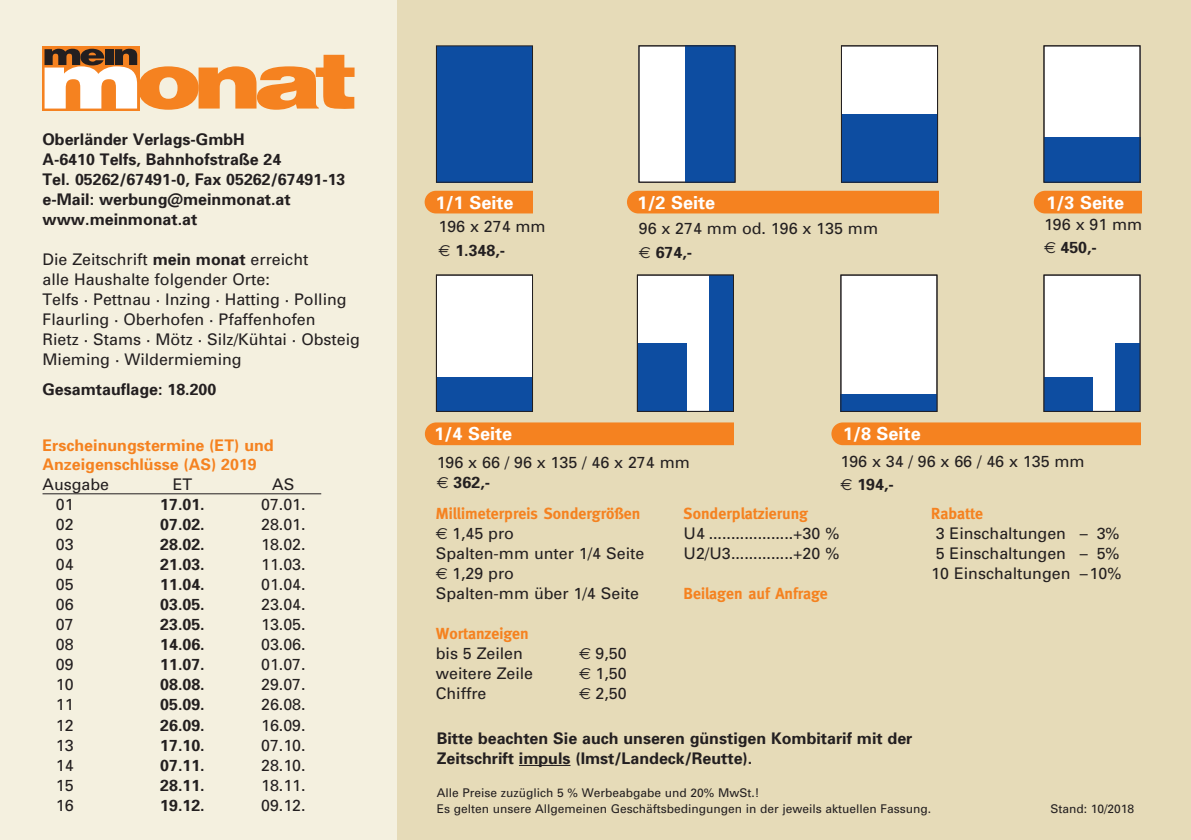
<style>
.page{position:relative;width:1191px;height:840px;background:#fff}
.page>*{position:absolute;margin:0;border:0;box-sizing:border-box;transform-origin:0 0}
.t1{font:700 18px "Univers";color:#fff}
.t2{font:16px/20px "Univers 55";color:#231f20}
.t3{font:700 16px/20px "Univers";color:#231f20}
.t4{font:700 16px "Meta";color:#f58220}
.t5{font:700 16px/19.2px "Univers";color:#f58220}
.t6{font:12px/16px "Univers 55";color:#231f20}
.s1{font-family:"Univers";font-weight:700}
.s2{font-family:"Euro Sans";font-weight:400}
.s3{font-family:"Euro Sans"}
</style>
<div class="page">
<div style="left:0;top:0;width:397px;height:839px;background:#f4f0df"></div>
<div style="left:397px;top:0;width:794px;height:839px;background:#e6dbb8"></div>
<div style="left:42px;top:47px;width:98px;height:64px;background:#f58220"></div>
<svg style="left:44px;top:49px;width:310px;height:61px"></svg>
<hr style="left:43px;top:493px;width:278px;height:1px;background:#231f20">
<div style="left:424px;top:191px;width:126px;height:22px;background:#f58220;border-radius:11px"></div>
<div style="left:841px;top:46px;width:96px;height:136px;background:#fff"></div>
<div style="left:841px;top:114px;width:97px;height:68px;background:#0d4da1"></div>
<div style="left:841px;top:45px;width:97px;height:137px;border:1px solid #231f20"></div>
<div style="left:436px;top:46px;width:96px;height:136px;background:#0d4da1"></div>
<div style="left:436px;top:45px;width:97px;height:137px;border:1px solid #231f20"></div>
<div style="left:639px;top:46px;width:96px;height:136px;background:#fff"></div>
<div style="left:841px;top:275px;width:96px;height:136px;background:#fff"></div>
<div style="left:1044px;top:275px;width:96px;height:136px;background:#fff"></div>
<div style="left:436px;top:275px;width:96px;height:136px;background:#fff"></div>
<div style="left:637px;top:275px;width:96px;height:136px;background:#fff"></div>
<div style="left:1044px;top:46px;width:96px;height:136px;background:#fff"></div>
<div style="left:1043px;top:137px;width:97px;height:45px;background:#0d4da1"></div>
<div style="left:1043px;top:45px;width:97px;height:137px;border:1px solid #231f20"></div>
<div style="left:685px;top:45px;width:50px;height:137px;background:#0d4da1"></div>
<div style="left:638px;top:45px;width:97px;height:137px;border:1px solid #231f20"></div>
<div style="left:637px;top:343px;width:49px;height:68px;background:#0d4da1"></div>
<div style="left:1115px;top:343px;width:25px;height:69px;background:#0d4da1"></div>
<div style="left:709px;top:275px;width:24px;height:135px;background:#0d4da1"></div>
<div style="left:637px;top:274px;width:97px;height:137px;border:1px solid #231f20"></div>
<div style="left:436px;top:377px;width:97px;height:34px;background:#0d4da1"></div>
<div style="left:436px;top:274px;width:97px;height:137px;border:1px solid #231f20"></div>
<div style="left:840px;top:394px;width:97px;height:17px;background:#0d4da1"></div>
<div style="left:840px;top:274px;width:97px;height:137px;border:1px solid #231f20"></div>
<div style="left:1044px;top:377px;width:48px;height:34px;background:#0d4da1"></div>
<div style="left:1043px;top:274px;width:97px;height:137px;border:1px solid #231f20"></div>
<div style="left:533px;top:187px;width:19px;height:31px;background:#e6dbb8"></div>
<div style="left:1033px;top:191px;width:124px;height:22px;background:#f58220;border-radius:11px"></div>
<div style="left:1142px;top:183px;width:21px;height:39px;background:#e6dbb8"></div>
<div style="left:627px;top:191px;width:323px;height:22px;background:#f58220;border-radius:11px"></div>
<div style="left:939px;top:187px;width:15px;height:31px;background:#e6dbb8"></div>
<div style="left:425px;top:422px;width:319px;height:23px;background:#f58220;border-radius:11px"></div>
<div style="left:734px;top:418px;width:19px;height:31px;background:#e6dbb8"></div>
<div style="left:831px;top:422px;width:326px;height:23px;background:#f58220;border-radius:11px"></div>
<div style="left:1140px;top:416px;width:26px;height:31px;background:#e6dbb8"></div>
<hr style="left:519px;top:764px;width:51px;height:1px;background:#231f20">
<p class="t3" style="left:43px;top:128px;width:304px">Oberländer Verlags-GmbH<br>A-6410 Telfs, Bahnhofstraße 24<br>Tel. 05262/67491-0, Fax 05262/67491-13 e-Mail: werbung@meinmonat.at www.meinmonat.at</p>
<p class="t2" style="left:43px;top:248px;width:319px">Die Zeitschrift <span class="s1">mein monat</span> erreicht<br>alle Haushalte folgender Orte:<br>Telfs · Pettnau · Inzing · Hatting · Polling Flaurling · Oberhofen · Pfaffenhofen<br>Rietz · Stams · Mötz · Silz/Kühtai · Obsteig Mieming · Wildermieming</p>
<p class="t3" style="left:43px;top:378px;width:175px">Gesamtauflage: 18.200</p>
<p class="t5" style="left:43px;top:434px;width:233px">Erscheinungstermine (ET) und<br>Anzeigenschlüsse (AS) 2019</p>
<p class="t2" style="left:43px;top:473px;width:68px">Ausgabe</p>
<p class="t2" style="left:173px;top:473px;width:21px">ET</p>
<p class="t2" style="left:272px;top:473px;width:24px">AS</p>
<p class="t2" style="left:56px;top:493px;width:19px">01</p>
<p class="t3" style="left:160px;top:493px;width:46px">17.01.</p>
<p class="t2" style="left:261px;top:493px;width:46px">07.01.</p>
<p class="t2" style="left:56px;top:513px;width:19px">02</p>
<p class="t3" style="left:160px;top:513px;width:46px">07.02.</p>
<p class="t2" style="left:261px;top:513px;width:46px">28.01.</p>
<p class="t2" style="left:56px;top:533px;width:19px">03</p>
<p class="t3" style="left:160px;top:533px;width:46px">28.02.</p>
<p class="t2" style="left:261px;top:533px;width:46px">18.02.</p>
<p class="t2" style="left:56px;top:553px;width:19px">04</p>
<p class="t3" style="left:160px;top:553px;width:46px">21.03.</p>
<p class="t2" style="left:261px;top:553px;width:46px">11.03.</p>
<p class="t2" style="left:56px;top:573px;width:19px">05</p>
<p class="t3" style="left:160px;top:573px;width:46px">11.04.</p>
<p class="t2" style="left:261px;top:573px;width:46px">01.04.</p>
<p class="t2" style="left:56px;top:593px;width:19px">06</p>
<p class="t3" style="left:160px;top:593px;width:46px">03.05.</p>
<p class="t2" style="left:261px;top:593px;width:46px">23.04.</p>
<p class="t2" style="left:56px;top:613px;width:19px">07</p>
<p class="t3" style="left:160px;top:613px;width:46px">23.05.</p>
<p class="t2" style="left:261px;top:613px;width:46px">13.05.</p>
<p class="t2" style="left:56px;top:633px;width:19px">08</p>
<p class="t3" style="left:160px;top:633px;width:46px">14.06.</p>
<p class="t2" style="left:261px;top:633px;width:46px">03.06.</p>
<p class="t2" style="left:56px;top:653px;width:19px">09</p>
<p class="t3" style="left:160px;top:653px;width:46px">11.07.</p>
<p class="t2" style="left:261px;top:653px;width:46px">01.07.</p>
<p class="t2" style="left:56px;top:673px;width:19px">10</p>
<p class="t3" style="left:160px;top:673px;width:46px">08.08.</p>
<p class="t2" style="left:261px;top:673px;width:46px">29.07.</p>
<p class="t2" style="left:56px;top:693px;width:19px">11</p>
<p class="t3" style="left:160px;top:693px;width:46px">05.09.</p>
<p class="t2" style="left:261px;top:693px;width:46px">26.08.</p>
<p class="t2" style="left:56px;top:713px;width:19px">12</p>
<p class="t3" style="left:160px;top:713px;width:46px">26.09.</p>
<p class="t2" style="left:261px;top:713px;width:46px">16.09.</p>
<p class="t2" style="left:56px;top:733px;width:19px">13</p>
<p class="t3" style="left:160px;top:733px;width:46px">17.10.</p>
<p class="t2" style="left:261px;top:733px;width:46px">07.10.</p>
<p class="t2" style="left:56px;top:753px;width:19px">14</p>
<p class="t3" style="left:160px;top:753px;width:46px">07.11.</p>
<p class="t2" style="left:261px;top:753px;width:46px">28.10.</p>
<p class="t2" style="left:56px;top:773px;width:19px">15</p>
<p class="t3" style="left:160px;top:773px;width:46px">28.11.</p>
<p class="t2" style="left:261px;top:773px;width:46px">18.11.</p>
<p class="t2" style="left:56px;top:793px;width:19px">16</p>
<p class="t3" style="left:160px;top:793px;width:46px">19.12.</p>
<p class="t2" style="left:261px;top:793px;width:46px">09.12.</p>
<p class="t1" style="left:436px;top:191px;width:79px">1/1 Seite</p>
<p class="t1" style="left:637px;top:191px;width:79px">1/2 Seite</p>
<p class="t1" style="left:1046px;top:191px;width:79px">1/3 Seite</p>
<p class="t2" style="left:438px;top:216px;width:109px">196 x 274 mm</p>
<p class="t3" style="left:438px;top:239px;width:68px"><span class="s2">E</span> 1.348,-</p>
<p class="t2" style="left:639px;top:218px;width:241px">96 x 274 mm od. 196 x 135 mm</p>
<p class="t3" style="left:639px;top:241px;width:55px"><span class="s2">E</span> 674,-</p>
<p class="t1" style="left:434px;top:421px;width:79px">1/4 Seite</p>
<p class="t1" style="left:843px;top:421px;width:79px">1/8 Seite</p>
<p class="t2" style="left:1044px;top:213px;width:100px">196 x 91 mm</p>
<p class="t3" style="left:1044px;top:236px;width:54px"><span class="s2">E</span> 450,-</p>
<p class="t2" style="left:437px;top:451px;width:255px">196x66/96x135/46x274mm</p>
<p class="t3" style="left:437px;top:471px;width:55px"><span class="s2">E</span> 362,-</p>
<p class="t2" style="left:840px;top:450px;width:246px">196x34/96x66/46x135mm</p>
<p class="t3" style="left:840px;top:473px;width:55px"><span class="s2">E</span> 194,-</p>
<p class="t4" style="left:436px;top:507px;width:206px">Millimeterpreis Sondergrößen</p>
<p class="t2" style="left:436px;top:522px;width:210px"><span class="s3">E</span> 1,45 pro<br>Spalten-mm unter 1/4 Seite<br><span class="s3">E</span> 1,29 pro<br>Spalten-mm über 1/4 Seite</p>
<p class="t4" style="left:436px;top:627px;width:94px">Wortanzeigen</p>
<p class="t2" style="left:436px;top:642px;width:89px">bis 5 Zeilen</p>
<p class="t2" style="left:579px;top:642px;width:49px"><span class="s3">E</span> 9,50</p>
<p class="t2" style="left:436px;top:662px;width:99px">weitere Zeile</p>
<p class="t2" style="left:579px;top:662px;width:49px"><span class="s3">E</span> 1,50</p>
<p class="t2" style="left:436px;top:682px;width:52px">Chiffre</p>
<p class="t2" style="left:579px;top:682px;width:49px"><span class="s3">E</span> 2,50</p>
<p class="t4" style="left:683px;top:507px;width:126px">Sonderplatzierung</p>
<p class="t2" style="left:683px;top:522px;width:157px">U4 ...................+30 %<br>U2/U3..............+20 %</p>
<p class="t4" style="left:683px;top:587px;width:146px">Beilagen auf Anfrage</p>
<p class="t4" style="left:931px;top:507px;width:53px">Rabatte</p>
<p class="t2" style="left:931px;top:522px;width:192px;text-align:justify">3 Einschaltungen – 3% 5 Einschaltungen – 5% 10 Einschaltungen –10%</p>
<p class="t3" style="left:437px;top:726px;width:477px">Bitte beachten Sie auch unseren günstigen Kombitarif mit der<br>Zeitschrift impuls (Imst/Landeck/Reutte).</p>
<p class="t6" style="left:437px;top:784px;width:496px">Alle Preise zuzüglich 5 % Werbeabgabe und 20% MwSt.!<br>Es gelten unsere Allgemeinen Geschäftsbedingungen in der jeweils aktuellen Fassung.</p>
<p class="t6" style="left:1050px;top:800px;width:85px">Stand: 10/2018</p>
</div>
